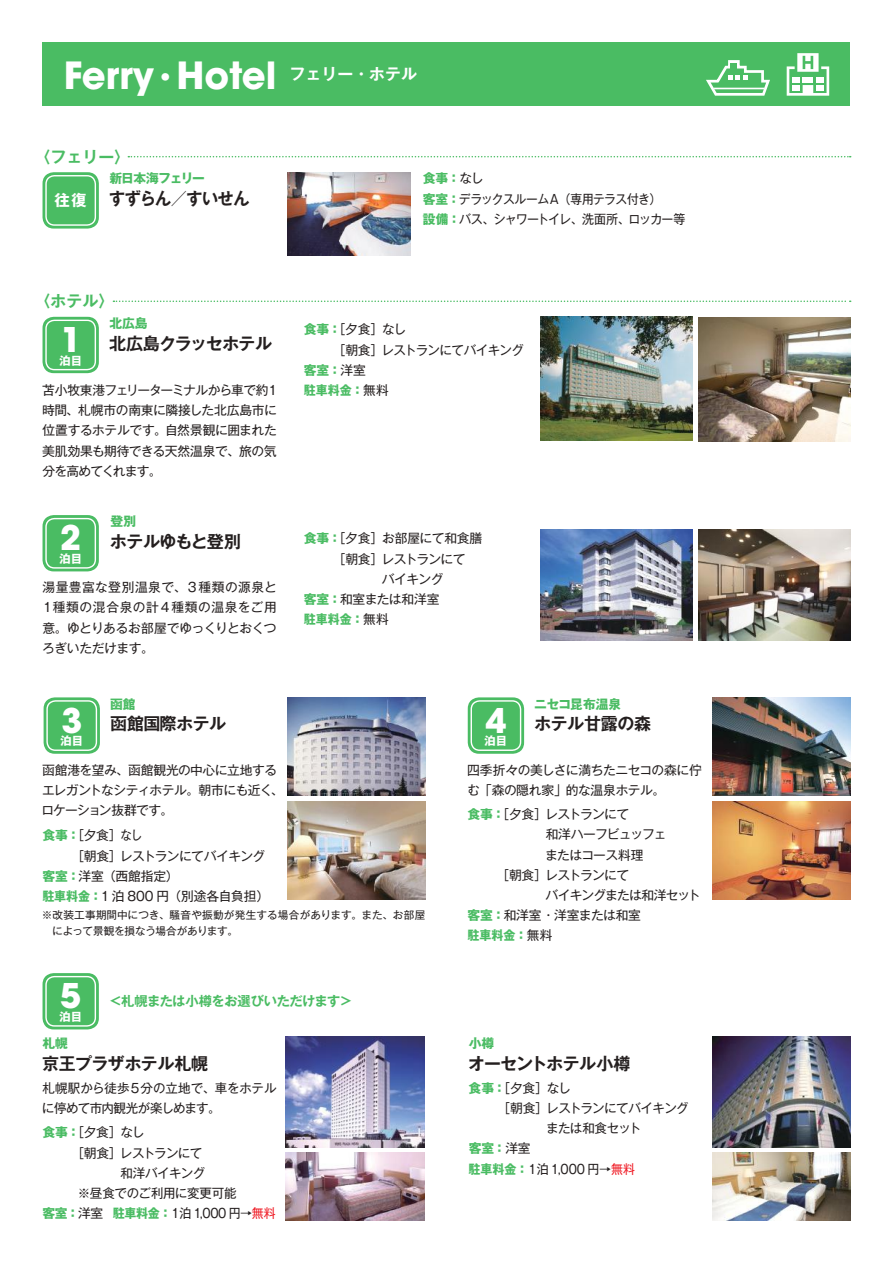
<style>
.page{position:relative;width:893px;height:1263px;background:#fff}
.page>*{position:absolute;margin:0;border:0;box-sizing:border-box;transform-origin:0 0}
.t1{font:700 37.2px "ITC Avant Garde Std";color:#fff}
.t2{font:37.2px "Koz Min Pro";color:#fff}
.t3{font:700 33.75px "ITC Avant Garde Std";color:#fff}
.t4{font:700 16.95px "Gothic MB101 Pro De";letter-spacing:-.035em;color:#241f1f}
.t5{font:700 16.95px "Gothic MB101 Pro De";letter-spacing:-.055em;color:#241f1f}
.t6{font:700 16.95px "Gothic MB101 Pro De";letter-spacing:-.035em;color:#241f1f;scale:.95 1}
.t7{font:700 15.9px "Gothic MB101 Pro De";color:#4abc63}
.t8{font:700 15.9px "Gothic MB101 Pro De";color:#fff}
.t9{font:700 15.45px "Gothic MB101 Pro";color:#fff}
.t10{font:700 13.35px "Gothic MB101 Pro De";letter-spacing:-.04em;color:#4abc63}
.t11{font:12.75px/20.2px "Gothic MB101 Pro";letter-spacing:-.035em;color:#241f1f}
.t12{font:12.75px/20.2px "Gothic MB101 Pro";letter-spacing:-.055em;color:#241f1f}
.t13{font:700 12.75px "Gothic MB101 Pro";letter-spacing:-.01em;color:#4abc63;scale:.94 1}
.t14{font:700 12.75px "Gothic MB101 Pro";letter-spacing:-.01em;color:#4abc63}
.t15{font:12.75px "Gothic MB101 Pro";letter-spacing:-.035em;color:#241f1f;scale:.94 1}
.t16{font:12.75px "Gothic MB101 Pro";letter-spacing:-.005em;color:#241f1f}
.t17{font:12.75px "Gothic MB101 Pro";letter-spacing:-.065em;color:#241f1f}
.t18{font:12.75px "Gothic MB101 Pro";letter-spacing:-.06em;color:#241f1f}
.t19{font:700 12.75px "Gothic MB101 Pro";letter-spacing:-.065em;color:#4abc63}
.t20{font:700 12.75px "Gothic MB101 Pro";letter-spacing:-.03em;color:#4abc63}
.t21{font:700 11.25px "Gothic MB101 Pro";color:#fff}
.t22{font:10.65px/15.9px "Gothic MB101 Pro";letter-spacing:-.005em;color:#241f1f}
.s1{font-weight:700;color:#4abc63}
.s2{font-weight:400;color:#241f1f}
.s3{color:#ef1923}
</style>
<div class="page">
<div style="left:43px;top:43px;width:807px;height:63px;background:#4abc63"></div>
<svg style="left:787px;top:53px;width:42px;height:43px"></svg>
<div style="left:792px;top:77px;width:8px;height:5px;background:#fff"></div>
<div style="left:792px;top:85px;width:8px;height:5px;background:#fff"></div>
<div style="left:816px;top:77px;width:8px;height:5px;background:#fff"></div>
<div style="left:816px;top:85px;width:8px;height:5px;background:#fff"></div>
<div style="left:803px;top:77px;width:10px;height:5px;background:#fff"></div>
<svg style="left:706px;top:60px;width:64px;height:36px"></svg>
<img style="left:712px;top:1037px;width:138px;height:110px">
<img style="left:712px;top:1153px;width:138px;height:67px">
<div style="left:43px;top:973px;width:56px;height:56px;background:#4abc63;border-radius:11px"></div>
<div style="left:45px;top:976px;width:51px;height:51px;border:1px solid #fff;border-radius:8px"></div>
<img style="left:286px;top:1037px;width:138px;height:110px">
<img style="left:286px;top:1153px;width:138px;height:67px">
<svg style="left:128px;top:156px;width:723px;height:1px"></svg>
<div style="left:43px;top:172px;width:56px;height:57px;background:#4abc63;border-radius:11px"></div>
<div style="left:45px;top:175px;width:51px;height:51px;border:1px solid #fff;border-radius:8px"></div>
<img style="left:287px;top:172px;width:123px;height:83px">
<svg style="left:113px;top:301px;width:738px;height:1px"></svg>
<div style="left:43px;top:317px;width:56px;height:56px;background:#4abc63;border-radius:11px"></div>
<div style="left:45px;top:320px;width:51px;height:50px;border:1px solid #fff;border-radius:8px"></div>
<img style="left:540px;top:317px;width:152px;height:123px">
<img style="left:698px;top:318px;width:152px;height:123px">
<div style="left:43px;top:515px;width:56px;height:56px;background:#4abc63;border-radius:11px"></div>
<div style="left:45px;top:518px;width:51px;height:51px;border:1px solid #fff;border-radius:8px"></div>
<img style="left:698px;top:530px;width:152px;height:110px">
<img style="left:540px;top:530px;width:152px;height:110px">
<img style="left:712px;top:697px;width:138px;height:98px">
<img style="left:713px;top:801px;width:137px;height:98px">
<div style="left:468px;top:697px;width:56px;height:57px;background:#4abc63;border-radius:11px"></div>
<div style="left:471px;top:700px;width:50px;height:51px;border:1px solid #fff;border-radius:8px"></div>
<div style="left:44px;top:697px;width:56px;height:57px;background:#4abc63;border-radius:11px"></div>
<div style="left:46px;top:700px;width:51px;height:51px;border:1px solid #fff;border-radius:8px"></div>
<img style="left:287px;top:697px;width:138px;height:98px">
<img style="left:287px;top:801px;width:138px;height:98px">
<h1 class="t1" style="left:64px;top:51px;width:92px">Ferry</h1>
<h1 class="t2" style="left:147px;top:51px;width:39px">・</h1>
<h1 class="t1" style="left:177px;top:51px;width:101px">Hotel</h1>
<p class="t8" style="left:290px;top:61px;width:129px">フェリー・ホテル</p>
<p class="t7" style="left:35px;top:144px;width:97px">〈フェリー〈</p>
<p class="t19" style="left:109px;top:168px;width:97px">新日本海フェリー</p>
<h3 class="t6" style="left:109px;top:185px;width:149px">すずらん／すいせん</h3>
<p class="t9" style="left:55px;top:188px;width:34px">往復</p>
<p class="t12" style="left:423px;top:167px;width:264px"><span class="s1">食事：</span>なし<br><span class="s1">客室：</span>デラックスルームＡ（専用テラス付き(<br><span class="s1">設備：</span>バス、シャワートイレ、洗面所、ロッカー等</p>
<p class="t7" style="left:35px;top:288px;width:81px">〈ホテル〈</p>
<h2 class="t3" style="left:61px;top:318px;width:22px">1</h2>
<p class="t21" style="left:59px;top:351px;width:24px">泊目</p>
<p class="t14" style="left:109px;top:313px;width:40px">北広島</p>
<h3 class="t4" style="left:109px;top:329px;width:164px">北広島クラッセホテル</h3>
<p class="t11" style="left:42px;top:378px;width:236px">苫小牧東港フェリーターミナルから車で約時間、札幌市の南東に隣接した北広島市に位置するホテルです。自然景観に囲まれた美肌効果も期待できる天然温泉で、旅の気分を高めてくれます。</p>
<p class="t11" style="left:266px;top:378px;width:14px">１</p>
<h2 class="t3" style="left:60px;top:516px;width:22px">2</h2>
<p class="t21" style="left:59px;top:549px;width:24px">泊目</p>
<p class="t14" style="left:111px;top:511px;width:27px">登別</p>
<h3 class="t4" style="left:110px;top:528px;width:132px">ホテルゆもと登別</h3>
<p class="t11" style="left:41px;top:575px;width:237px;text-align:justify">湯量豊富な登別温泉で、３種類の源泉と１種類の混合泉の計４種類の温泉をご用意。ゆとりあるお部屋でゆっくりとおくつろぎいただけます。</p>
<h2 class="t3" style="left:61px;top:698px;width:22px">3</h2>
<p class="t14" style="left:110px;top:693px;width:27px">函館</p>
<h3 class="t4" style="left:110px;top:710px;width:117px">函館国際ホテル</h3>
<p class="t11" style="left:304px;top:318px;width:104px"><span class="s1">食事</span>［<span class="s1">：</span>夕食］なし</p>
<p class="t11" style="left:333px;top:338px;width:193px">［朝食］レストランにてバイキング</p>
<p class="t14" style="left:304px;top:359px;width:64px">客室：<span class="s2">洋室</span></p>
<p class="t13" style="left:304px;top:380px;width:92px">駐車料金：<span class="s2">無料</span></p>
<p class="t11" style="left:304px;top:527px;width:180px"><span class="s1">食事</span>［<span class="s1">：</span>夕食］お部屋にて和食膳</p>
<p class="t11" style="left:333px;top:547px;width:134px">［朝食］レストランにて</p>
<p class="t11" style="left:382px;top:567px;width:63px">バイキング</p>
<p class="t11" style="left:304px;top:587px;width:137px"><span class="s1">客室：</span>和室または和洋室</p>
<p class="t13" style="left:304px;top:609px;width:92px">駐車料金：<span class="s2">無料</span></p>
<h2 class="t3" style="left:485px;top:698px;width:22px">4</h2>
<p class="t20" style="left:534px;top:693px;width:88px">ニセコ昆布温泉</p>
<h3 class="t4" style="left:534px;top:710px;width:118px">ホテル甘露の森</h3>
<p class="t21" style="left:60px;top:732px;width:24px">泊目</p>
<p class="t11" style="left:42px;top:758px;width:244px">函館港を望み、函館観光の中心に立地するエレガントなシティホテル。朝市にも近く、ロケーション抜群です。</p>
<p class="t11" style="left:42px;top:824px;width:101px"><span class="s1">食事</span>［<span class="s1">：</span>夕食］なし</p>
<p class="t11" style="left:71px;top:844px;width:196px">［朝食］レストランにてバイキング</p>
<p class="t11" style="left:42px;top:864px;width:138px"><span class="s1">客室：</span>洋室（西館指定(</p>
<p class="t16" style="left:42px;top:886px;width:228px"><span class="s1">駐車料金：</span>1 泊 800 円（別途各自負担(</p>
<p class="t22" style="left:52px;top:906px;width:375px;text-indent:-10px">※改装工事期間中につき、騒音や振動が発生する場合があります。また、お部屋によって景観を損なう場合があります。</p>
<h2 class="t3" style="left:60px;top:974px;width:22px">5</h2>
<p class="t21" style="left:59px;top:1007px;width:24px">泊目</p>
<p class="t10" style="left:109px;top:990px;width:246px">＜札幌または小樽をお選びいただけます&lt;</p>
<p class="t14" style="left:42px;top:1033px;width:27px">札幌</p>
<h3 class="t4" style="left:42px;top:1049px;width:168px">京王プラザホテル札幌</h3>
<p class="t11" style="left:42px;top:1076px;width:236px">札幌駅から徒歩５分の立地で、車をホテルに停めて市内観光が楽しめます。</p>
<p class="t11" style="left:42px;top:1121px;width:104px"><span class="s1">食事</span>［<span class="s1">：</span>夕食］なし</p>
<p class="t11" style="left:71px;top:1141px;width:133px">［朝食］レストランにて</p>
<p class="t11" style="left:120px;top:1161px;width:86px">和洋バイキング</p>
<p class="t11" style="left:78px;top:1181px;width:160px">※昼食でのご利用に変更可能</p>
<p class="t15" style="left:179px;top:1203px;width:104px">泊 1,000 円→<span class="s3">無料</span></p>
<p class="t13" style="left:113px;top:1203px;width:75px">駐車料金：<span class="s2">１</span></p>
<p class="t14" style="left:42px;top:1203px;width:63px">客室：<span class="s2">洋室</span></p>
<p class="t21" style="left:485px;top:732px;width:24px">泊目</p>
<p class="t11" style="left:467px;top:758px;width:236px">四季折々の美しさに満ちたニセコの森に佇む「森の隠れ家」的な温泉ホテル。</p>
<p class="t11" style="left:468px;top:802px;width:163px"><span class="s1">食事</span>［<span class="s1">：</span>夕食］レストランにて</p>
<p class="t18" style="left:546px;top:824px;width:122px">和洋ハーフビュッフェ</p>
<p class="t11" style="left:545px;top:843px;width:100px">またはコース料理</p>
<p class="t11" style="left:497px;top:863px;width:134px">［朝食］レストランにて</p>
<p class="t17" style="left:546px;top:884px;width:156px">バイキングまたは和洋セット</p>
<p class="t11" style="left:468px;top:903px;width:175px"><span class="s1">客室：</span>和洋室・洋室または和室</p>
<p class="t13" style="left:468px;top:925px;width:92px">駐車料金：<span class="s2">無料</span></p>
<p class="t14" style="left:469px;top:1033px;width:27px">小樽</p>
<h3 class="t5" style="left:468px;top:1049px;width:164px">オーセントホテル小樽</h3>
<p class="t11" style="left:469px;top:1076px;width:104px"><span class="s1">食事</span>［<span class="s1">：</span>夕食］なし</p>
<p class="t11" style="left:498px;top:1096px;width:193px">［朝食］レストランにてバイキング</p>
<p class="t11" style="left:546px;top:1116px;width:96px">または和食セット</p>
<p class="t14" style="left:469px;top:1138px;width:64px">客室：<span class="s2">洋室</span></p>
<p class="t15" style="left:469px;top:1158px;width:179px"><span class="s1">駐車料金：</span>１泊 1,000 円→<span class="s3">無料</span></p>
</div>
